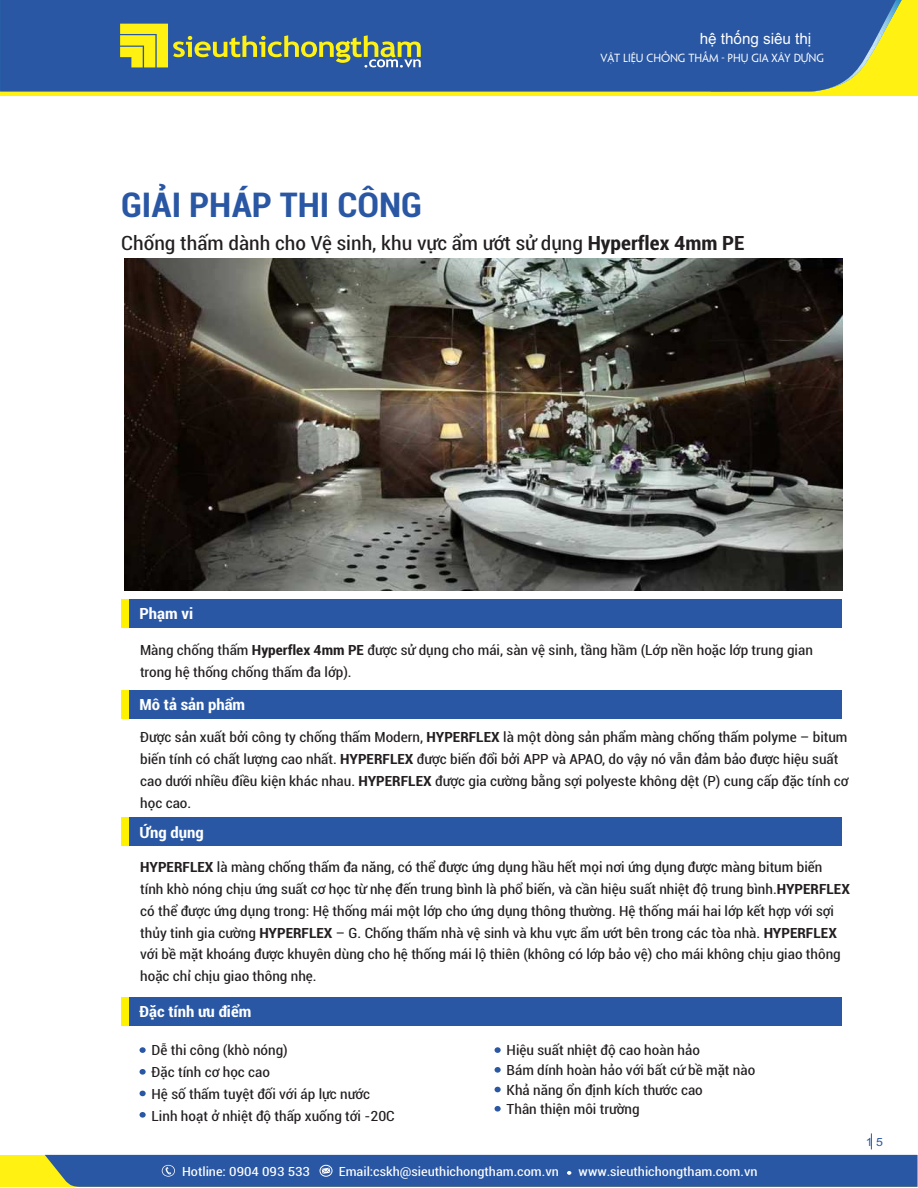
<style>
.page{position:relative;width:918px;height:1188px;background:#fff}
.page>*{position:absolute;margin:0;border:0;box-sizing:border-box;transform-origin:0 0}
.t1{font:700 condensed 34.2px "Roboto";color:#2957a4;scale:1.05 1}
.t2{font:condensed 19.65px "Roboto";color:#231f20;scale:1.09 1}
.t3{font:700 condensed 15.45px "Roboto";color:#fff;scale:1.09 1}
.t4{font:15.45px "Arial";letter-spacing:-.01em;color:#fefefe}
.t5{font:condensed 14.1px/21.9px "Roboto";color:#231f20;scale:1.09 1}
.t6{font:condensed 12.75px "Roboto";color:#fefefe;scale:1.14 1}
.t7{font:11.25px "Arial";color:#2957a4;scale:1.09 1}
.t8{font:10.5px "UTM Penumbra";letter-spacing:-.01em;color:#fefefe}
.s1{font-weight:700}
</style>
<div class="page">
<div style="left:0;top:1155px;width:917px;height:32px;background:#fff212"></div>
<div style="left:45px;top:1155px;width:872px;height:32px;background:#2957a4"></div>
<div style="left:0;top:0;width:917px;height:96px;background:#fff212"></div>
<svg style="left:578px;top:0;width:324px;height:92px"></svg>
<div style="left:0;top:0;width:896px;height:91px;background:#2957a4"></div>
<svg style="left:120px;top:24px;width:301px;height:44px"></svg>
<svg style="left:871px;top:1133px;width:1px;height:16px"></svg>
<img style="left:125px;top:258px;width:717px;height:333px">
<div style="left:121px;top:599px;width:721px;height:29px;background:#2957a4"></div>
<div style="left:121px;top:599px;width:7px;height:29px;background:#fff200"></div>
<div style="left:121px;top:690px;width:721px;height:29px;background:#2957a4"></div>
<div style="left:121px;top:690px;width:7px;height:29px;background:#fff200"></div>
<div style="left:121px;top:817px;width:721px;height:29px;background:#2957a4"></div>
<div style="left:121px;top:817px;width:7px;height:29px;background:#fff200"></div>
<div style="left:121px;top:997px;width:721px;height:29px;background:#2957a4"></div>
<div style="left:121px;top:997px;width:7px;height:29px;background:#fff200"></div>
<svg style="left:140px;top:1047px;width:6px;height:6px"></svg>
<svg style="left:140px;top:1069px;width:6px;height:6px"></svg>
<svg style="left:495px;top:1047px;width:6px;height:6px"></svg>
<svg style="left:495px;top:1087px;width:6px;height:5px"></svg>
<svg style="left:140px;top:1091px;width:6px;height:5px"></svg>
<svg style="left:495px;top:1067px;width:6px;height:6px"></svg>
<svg style="left:140px;top:1112px;width:6px;height:6px"></svg>
<svg style="left:495px;top:1106px;width:6px;height:6px"></svg>
<p class="t4" style="left:700px;top:33px;width:113px">hệ thống siêu thị</p>
<p class="t8" style="left:600px;top:52px;width:225px">VẬT LIỆU CHỐNG THẤM - PHỤ GIA XÂY DỰNG</p>
<h1 class="t1" style="left:121px;top:191px;width:288px">GIẢI PHÁP THI CÔNG</h1>
<h2 class="t2" style="left:121px;top:236px;width:573px">Chống thấm dành cho Vệ sinh, khu vực ẩm ướt sử dụng <span class="s1">Hyperflex 4mm PE</span></h2>
<p class="t3" style="left:139px;top:608px;width:51px">Phạm vi</p>
<p class="t5" style="left:140px;top:641px;width:619px">Màng chống thấm <span class="s1">Hyperflex 4mm PE</span> được sử dụng cho mái, sàn vệ sinh, tầng hầm (Lớp nền hoặc lớp trung gian trong hệ thống chống thấm đa lớp).</p>
<p class="t3" style="left:139px;top:699px;width:99px">Mô tả sản phẩm</p>
<p class="t5" style="left:140px;top:728px;width:651px">Được sản xuất bởi công ty chống thấm Modern, <span class="s1">HYPERFLEX</span> là một dòng sản phẩm màng chống thấm polyme – bitum biến tính có chất lượng cao nhất. <span class="s1">HYPERFLEX</span> được biến đổi bởi APP và APAO, do vậy nó vẫn đảm bảo được hiệu suất cao dưới nhiều điều kiện khác nhau. <span class="s1">HYPERFLEX</span> được gia cường bằng sợi polyeste không dệt (P) cung cấp đặc tính cơ học cao.</p>
<p class="t3" style="left:139px;top:826px;width:60px">Ứng dụng</p>
<p class="t5" style="left:140px;top:858px;width:653px"><span class="s1">HYPERFLEX</span> là màng chống thấm đa năng, có thể được ứng dụng hầu hết mọi nơi ứng dụng được màng bitum biến<br>tính khò nóng chịu ứng suất cơ học từ nhẹ đến trung bình là phổ biến, và cần hiệu suất nhiệt độ trung bình.<span class="s1">HYPERFLEX </span>có thể được ứng dụng trong: Hệ thống mái một lớp cho ứng dụng thông thường. Hệ thống mái hai lớp kết hợp với sợi thủy tinh gia cường <span class="s1">HYPERFLEX</span> – G. Chống thấm nhà vệ sinh và khu vực ẩm ướt bên trong các tòa nhà. <span class="s1">HYPERFLEX </span>với bề mặt khoáng được khuyên dùng cho hệ thống mái lộ thiên (không có lớp bảo vệ) cho mái không chịu giao thông hoặc chỉ chịu giao thông nhẹ.</p>
<p class="t3" style="left:139px;top:1006px;width:104px">Đặc tính ưu điểm</p>
<p class="t5" style="left:152px;top:1041px;width:225px">Dễ thi công (khò nóng)<br>Đặc tính cơ học cao<br>Hệ số thấm tuyệt đối với áp lực nước<br>Linh hoạt ở nhiệt độ thấp xuống tới -20C</p>
<p class="t5" style="left:507px;top:1042px;width:230px;line-height:19.6px">Hiệu suất nhiệt độ cao hoàn hảo<br>Bám dính hoàn hảo với bất cứ bề mặt nào<br>Khả năng ổn định kích thước cao<br>Thân thiện môi trường</p>
<p class="t6" style="left:182px;top:1166px;width:114px">Hotline: 0904 093 533</p>
<p class="t6" style="left:339px;top:1166px;width:195px">Email:cskh@sieuthichongtham.com.vn</p>
<p class="t6" style="left:579px;top:1166px;width:158px">www.sieuthichongtham.com.vn</p>
<p class="t7" style="left:866px;top:1138px;width:17px">1 5</p>
</div>
